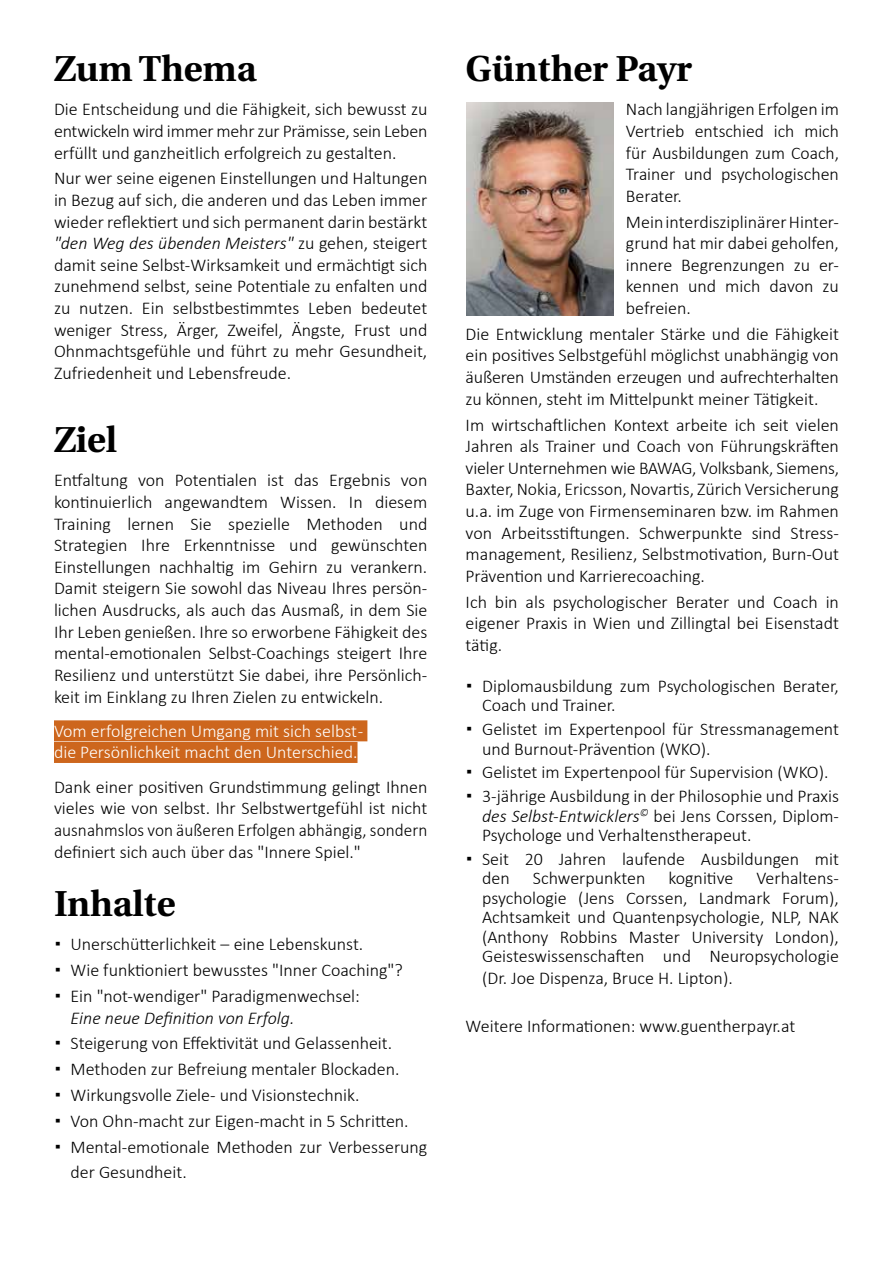
<style>
.page{position:relative;width:893px;height:1263px;background:#fff}
.page>*{position:absolute;margin:0;border:0;box-sizing:border-box;transform-origin:0 0}
.t1{font:700 36px "Utopia";color:#000}
.t2{font:300 18px/21.6px "Calibri";color:#000;text-align:justify}
.t3{font:300 18px/21.6px "Calibri";color:#fff}
.t4{font:italic 300 18px "Calibri";color:#000}
.s1{font-style:italic}
.s2{font-family:"Arial";font-weight:900;font-style:italic}
</style>
<div class="page">
<div style="left:54px;top:720px;width:313px;height:21px;background:#cd661d"></div>
<div style="left:54px;top:742px;width:303px;height:21px;background:#cd661d"></div>
<img style="left:466px;top:103px;width:147px;height:212px">
<h1 class="t1" style="left:54px;top:48px;width:204px">Zum Thema</h1>
<p class="t2" style="left:54px;top:98px;width:375px">Die Entscheidung und die Fähigkeit, sich bewusst zu entwickeln wird immer mehr zur Prämisse, sein Leben erfüllt und ganzheitlich erfolgreich zu gestalten.</p>
<p class="t2" style="left:54px;top:167px;width:375px">Nur wer seine eigenen Einstellungen und Haltungen in Bezug auf sich, die anderen und das Leben immer wieder reflektiert und sich permanent darin bestärkt <span class="s1">"den Weg des übenden Meisters"</span> zu gehen, steigert damit seine Selbst-Wirksamkeit und ermächtigt sich zunehmend selbst, seine Potentiale zu enfalten und zu nutzen. Ein selbstbestimmtes Leben bedeutet weniger Stress, Ärger, Zweifel, Ängste, Frust und Ohnmachtsgefühle und führt zu mehr Gesundheit, Zufriedenheit und Lebensfreude.</p>
<h1 class="t1" style="left:54px;top:419px;width:64px">Ziel</h1>
<p class="t2" style="left:54px;top:469px;width:375px">Entfaltung von Potentialen ist das Ergebnis von kontinuierlich angewandtem Wissen. In diesem Training lernen Sie spezielle Methoden und Strategien Ihre Erkenntnisse und gewünschten Einstellungen nachhaltig im Gehirn zu verankern.<br>Damit steigern Sie sowohl das Niveau Ihres persön&shy;lichen Ausdrucks, als auch das Ausmaß, in dem Sie Ihr Leben genießen. Ihre so erworbene Fähigkeit des mental-emotionalen Selbst-Coachings steigert Ihre Resilienz und unterstützt Sie dabei, ihre Persönlich&shy;keit im Einklang zu Ihren Zielen zu entwickeln.</p>
<p class="t3" style="left:54px;top:720px;width:311px">Vom erfolgreichen Umgang mit sich selbst - die Persönlichkeit macht den Unterschied.</p>
<p class="t2" style="left:54px;top:776px;width:375px">Dank einer positiven Grundstimmung gelingt Ihnen vieles wie von selbst. Ihr Selbstwertgefühl ist nicht ausnahmslos von äußeren Erfolgen abhängig, sondern definiert sich auch über das "Innere Spiel."</p>
<h1 class="t1" style="left:54px;top:883px;width:123px">Inhalte</h1>
<p class="t2" style="left:54px;top:931px;width:350px;line-height:25.8px;text-align:left"><span class="s2">∙</span> Unerschütterlichkeit – eine Lebenskunst.<br><span class="s2">∙</span> Wie funktioniert bewusstes "Inner Coaching"? <span class="s2">∙</span> Ein "not-wendiger" Paradigmenwechsel:</p>
<p class="t4" style="left:71px;top:1006px;width:225px">Eine neue Definition von Erfolg.</p>
<p class="t2" style="left:54px;top:1032px;width:340px"><span class="s2">∙</span> Steigerung von Effektivität und Gelassenheit.</p>
<p class="t2" style="left:54px;top:1058px;width:347px"><span class="s2">∙</span> Methoden zur Befreiung mentaler Blockaden.</p>
<p class="t2" style="left:54px;top:1084px;width:307px"><span class="s2">∙</span> Wirkungsvolle Ziele- und Visionstechnik.</p>
<p class="t2" style="left:54px;top:1110px;width:356px"><span class="s2">∙</span> Von Ohn-macht zur Eigen-macht in 5 Schritten.</p>
<p class="t2" style="left:54px;top:1136px;width:375px"><span class="s2">∙</span> Mental-emotionale Methoden zur Verbesserung</p>
<p class="t2" style="left:71px;top:1161px;width:118px">der Gesundheit.</p>
<h1 class="t1" style="left:466px;top:48px;width:228px">Günther Payr</h1>
<p class="t2" style="left:626px;top:98px;width:215px">Nach langjährigen Erfolgen im Vertrieb entschied ich mich für Ausbildungen zum Coach, Trainer und psychologischen Berater.</p>
<p class="t2" style="left:626px;top:211px;width:215px">Mein interdisziplinärer Hinter&shy;grund hat mir dabei geholfen, innere Begrenzungen zu er&shy;kennen und mich davon zu befreien.</p>
<p class="t2" style="left:466px;top:323px;width:375px">Die Entwicklung mentaler Stärke und die Fähigkeit ein positives Selbstgefühl möglichst unabhängig von äußeren Umständen erzeugen und aufrechterhalten zu können, steht im Mittelpunkt meiner Tätigkeit.</p>
<p class="t2" style="left:466px;top:414px;width:375px">Im wirtschaftlichen Kontext arbeite ich seit vielen Jahren als Trainer und Coach von Führungskräften vieler Unternehmen wie BAWAG, Volksbank, Siemens, Baxter, Nokia, Ericsson, Novartis, Zürich Versicherung u.a. im Zuge von Firmenseminaren bzw. im Rahmen von Arbeitsstiftungen. Schwerpunkte sind Stress&shy;management, Resilienz, Selbstmotivation, Burn-Out Prävention und Karrierecoaching.</p>
<p class="t2" style="left:466px;top:591px;width:375px">Ich bin als psychologischer Berater und Coach in eigener Praxis in Wien und Zillingtal bei Eisenstadt tätig.</p>
<p class="t2" style="left:482px;top:676px;width:358px;line-height:19.5px;text-indent:-17px"><span class="s2">∙</span> Diplomausbildung zum Psychologischen Berater,<br>Coach und Trainer.</p>
<p class="t2" style="left:482px;top:719px;width:358px;line-height:19.5px;text-indent:-17px"><span class="s2">∙</span> Gelistet im Expertenpool für Stressmanagement und Burnout-Prävention (WKO).</p>
<p class="t2" style="left:466px;top:760px;width:375px;line-height:23.7px"><span class="s2">∙</span> Gelistet im Expertenpool für Supervision (WKO). <span class="s2">∙</span> 3-jährige Ausbildung in der Philosophie und Praxis</p>
<p class="t2" style="left:482px;top:806px;width:358px;line-height:19.5px"><span class="s1">des Selbst-Entwicklers</span><sup>©</sup> bei Jens Corssen, Diplom-<br>Psychologe und Verhaltenstherapeut.</p>
<p class="t2" style="left:482px;top:849px;width:358px;line-height:19.5px;text-indent:-17px"><span class="s2">∙</span> Seit 20 Jahren laufende Ausbildungen mit den</p>
<p class="t2" style="left:482px;top:868px;width:358px;line-height:19.5px;text-indent:274px">Verhaltens&shy;psychologie (Jens Corssen, Landmark Forum), Achtsamkeit und Quantenpsychologie, NLP, NAK (Anthony Robbins Master University London), Geisteswissenschaften und Neuropsychologie</p>
<p class="t2" style="left:482px;top:967px;width:252px">(Dr. Joe Dispenza, Bruce H. Lipton).</p>
<p class="t2" style="left:466px;top:1014px;width:331px">Weitere Informationen: www.guentherpayr.at</p>
<p class="t2" style="left:533px;top:867px;width:114px">Schwerpunkten</p>
<p class="t2" style="left:668px;top:867px;width:66px">kognitive</p>
</div>
